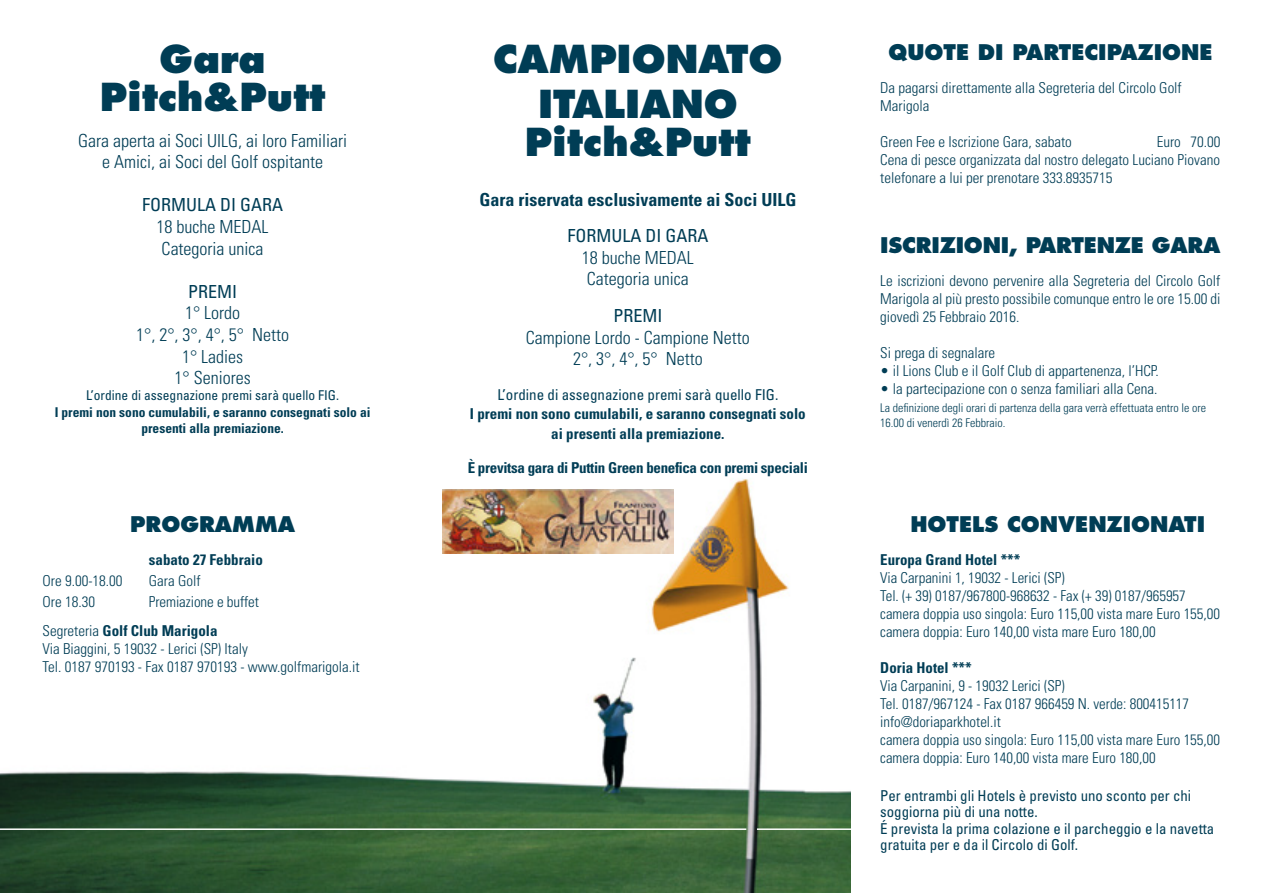
<style>
.page{position:relative;width:1263px;height:893px;background:#fff}
.page>*{position:absolute;margin:0;border:0;box-sizing:border-box;transform-origin:0 0}
.t1{font:800 37.5px/37.5px "Futura Std";color:#003d55;text-align:center}
.t2{font:800 21px "Futura Std";color:#003d55}
.t3{font:300 condensed 18px/21.6px "Univers";color:#003d55;text-align:center}
.t4{font:700 condensed 18px "Univers";color:#003d55}
.t5{font:condensed 18px "Univers";color:#003d55}
.t6{font:300 condensed 15px/18px "Univers";color:#003d55}
.t7{font:condensed 15px/16.5px "Univers";color:#003d55}
.t8{font:700 condensed 15px/19.5px "Univers";color:#003d55;text-align:center}
.t9{font:700 condensed 15px "Univers";letter-spacing:-.02em;color:#003d55}
.t10{font:700 condensed 13.5px/16.2px "Univers";color:#003d55;text-align:center}
.t11{font:condensed 13.5px "Univers";color:#003d55}
.t12{font:300 condensed 12px/14.4px "Univers";color:#003d55}
.s1{font-weight:700}
</style>
<div class="page">
<img style="left:0;top:479px;width:850px;height:414px">
<hr style="left:0;top:828px;width:746px;height:2px;background:#fff">
<hr style="left:757px;top:828px;width:306px;height:2px;background:#fff">
<img style="left:442px;top:489px;width:231px;height:65px">
<h1 class="t1" style="left:100px;top:41px;width:227px">Gara<br>Pitch&amp;Putt</h1>
<p class="t3" style="left:78px;top:129px;width:270px">Gara aperta ai Soci UILG, ai loro Familiari e Amici, ai Soci del Golf ospitante</p>
<p class="t5" style="left:142px;top:193px;width:142px">FORMULA DI GARA</p>
<p class="t3" style="left:157px;top:216px;width:113px;text-align:left">18 buche MEDAL<br>Categoria unica</p>
<p class="t5" style="left:188px;top:280px;width:51px">PREMI</p>
<p class="t3" style="left:136px;top:302px;width:154px">1° Lordo<br>1°, 2°, 3°, 4°, 5° Netto<br>1° Ladies<br>1° Seniores</p>
<p class="t11" style="left:86px;top:387px;width:254px">L’ordine di assegnazione premi sarà quello FIG.</p>
<p class="t10" style="left:55px;top:404px;width:317px">I premi non sono cumulabili, e saranno consegnati solo ai presenti alla premiazione.</p>
<h2 class="t2" style="left:130px;top:511px;width:106px">PROG RAMMA</h2>
<p class="t8" style="left:149px;top:550px;width:116px">sabato 27 Febbraio</p>
<p class="t6" style="left:43px;top:572px;width:81px">Ore 9.00-18.00</p>
<p class="t6" style="left:149px;top:572px;width:53px">Gara Golf</p>
<p class="t6" style="left:43px;top:593px;width:54px">Ore 18.30</p>
<p class="t6" style="left:43px;top:588px;width:218px;line-height:28.5px;text-indent:106px">Premiazione e buffet<br>Segreteria <span class="s1">Golf Club Marigola</span></p>
<p class="t6" style="left:43px;top:640px;width:319px">Via Biaggini, 5 19032 - Lerici (SP) Italy<br>Tel. 0187 970193 - Fax 0187 970193 - www.golfmarigola.it</p>
<h1 class="t1" style="left:538px;top:37px;width:125px;line-height:45px;text-align:left;text-indent:-45px">CAMPIONATO<br>ITAL</h1>
<h1 class="t1" style="left:525px;top:86px;width:227px">IANO<br>Pitch&amp;Putt</h1>
<p class="t4" style="left:479px;top:188px;width:318px">Gara riservata esclusivamente ai Soci UILG</p>
<p class="t5" style="left:567px;top:224px;width:142px">FORMULA DI GARA</p>
<p class="t3" style="left:582px;top:247px;width:113px;text-align:left">18 buche MEDAL<br>Categoria unica</p>
<p class="t5" style="left:613px;top:304px;width:51px">PREMI</p>
<p class="t3" style="left:526px;top:327px;width:225px">Campione Lordo - Campione Netto<br>2°, 3°, 4°, 5° Netto</p>
<p class="t7" style="left:497px;top:386px;width:283px">L’ordine di assegnazione premi sarà quello FIG.</p>
<p class="t8" style="left:470px;top:404px;width:337px">I premi non sono cumulabili, e saranno consegnati solo ai presenti alla premiazione.</p>
<p class="t9" style="left:468px;top:459px;width:342px">è previtsa gara di Puttin Green benefica con premi speciali</p>
<h2 class="t2" style="left:888px;top:39px;width:52px">QUOTE</h2>
<h2 class="t2" style="left:978px;top:39px;width:202px">DI PARTECIPAZIONE</h2>
<p class="t6" style="left:880px;top:79px;width:303px">Da pagarsi direttamente alla Segreteria del Circolo Golf<br>Marigola</p>
<p class="t6" style="left:880px;top:133px;width:193px">Green Fee e Iscrizione Gara, sabato</p>
<p class="t6" style="left:880px;top:133px;width:342px;text-align:justify;text-indent:276px">Euro 70.00<br>Cena di pesce organizzata dal nostro delegato Luciano Piovano telefonare a lui per prenotare 333.8935715</p>
<h2 class="t2" style="left:880px;top:231px;width:207px">ISCRIZION I, PARTEN</h2>
<h2 class="t2" style="left:1115px;top:231px;width:107px">ZE GARA</h2>
<p class="t6" style="left:880px;top:271px;width:342px;text-align:justify">Le iscrizioni devono pervenire alla Segreteria del Circolo Golf Marigola al più presto possibile comunque entro le ore 15.00 di giovedì 25 Febbraio 2016.</p>
<p class="t6" style="left:880px;top:343px;width:116px">Si prega di segnalare</p>
<p class="t6" style="left:880px;top:361px;width:280px">• il Lions Club e il Golf Club di appartenenza, l’HCP.</p>
<p class="t6" style="left:880px;top:379px;width:279px">• la partecipazione con o senza familiari alla Cena.</p>
<p class="t12" style="left:880px;top:401px;width:327px">La definizione degli orari di partenza della gara verrà effettuata entro le ore<br>16.00 di venerdì 26 Febbraio.</p>
<h2 class="t2" style="left:910px;top:511px;width:33px">HOTEL</h2>
<h2 class="t2" style="left:984px;top:511px;width:165px">S CONVENZIONAT</h2>
<h2 class="t2" style="left:1197px;top:511px;width:10px">I</h2>
<p class="t8" style="left:880px;top:550px;width:142px">Europa Grand Hotel ***</p>
<p class="t6" style="left:880px;top:569px;width:341px">Via Carpanini 1, 19032 - Lerici (SP)<br>Tel. (+ 39) 0187/967800-968632 - Fax (+ 39) 0187/965957 camera doppia uso singola: Euro 115,00 vista mare Euro 155,00 camera doppia: Euro 140,00 vista mare Euro 180,00</p>
<p class="t8" style="left:880px;top:658px;width:93px">Doria Hotel ***</p>
<p class="t6" style="left:880px;top:677px;width:341px">Via Carpanini, 9 - 19032 Lerici (SP)<br>Tel. 0187/967124 - Fax 0187 966459 N. verde: 800415117 info@doriaparkhotel.it<br>camera doppia uso singola: Euro 115,00 vista mare Euro 155,00 camera doppia: Euro 140,00 vista mare Euro 180,00</p>
<p class="t7" style="left:880px;top:787px;width:336px">Per entrambi gli Hotels è previsto uno sconto per chi soggiorna più di una notte.<br>é prevista la prima colazione e il parcheggio e la navetta gratuita per e da il Circolo di Golf.</p>
</div>
